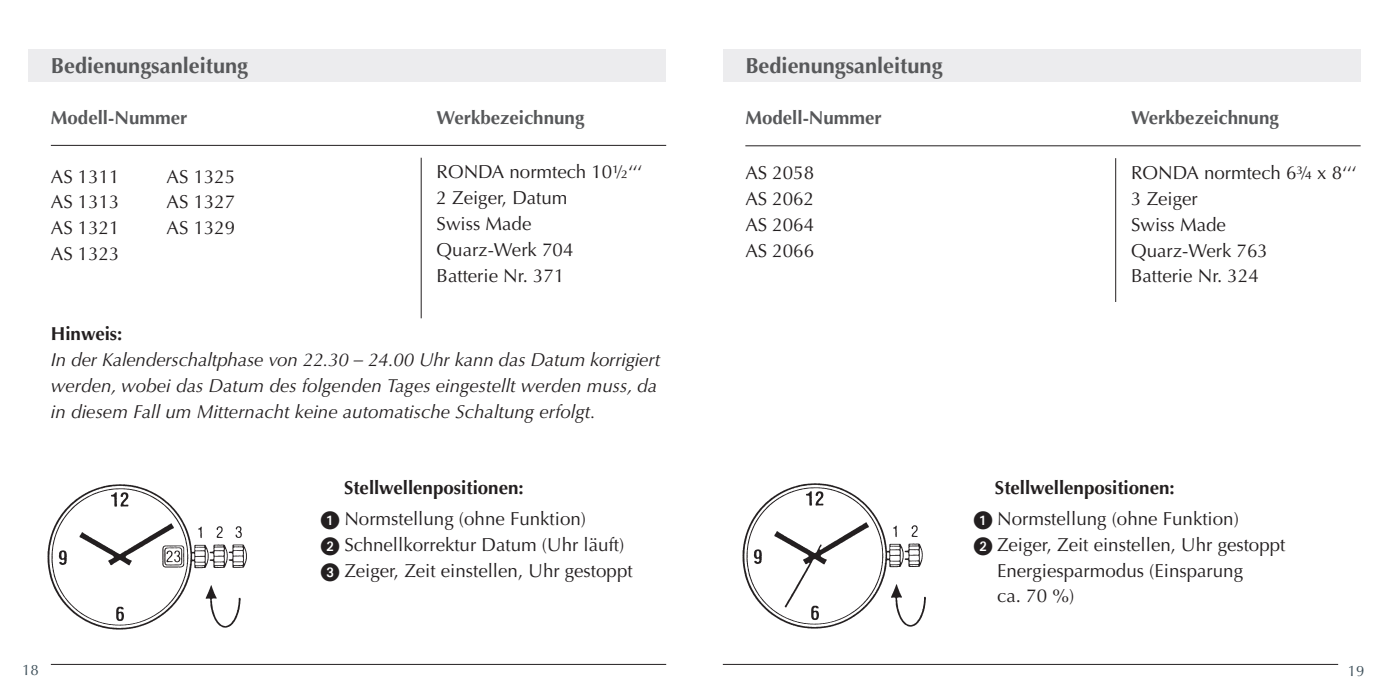
<style>
.page{position:relative;width:1389px;height:695px;background:#fff}
.page>*{position:absolute;margin:0;border:0;box-sizing:border-box;transform-origin:0 0}
.t1{font:700 21.75px "Optima LT Std";color:#57585a}
.t2{font:18.75px/25.8px "Optima LT Std";color:#231f20;text-align:justify}
.t3{font:italic 18.75px/25.8px "Optima LT Std";color:#231f20}
.t4{font:700 18.75px "Optima LT Std";color:#57585a}
.t5{font:700 18.75px "Optima LT Std";color:#231f20}
.t6{font:15px "Optima LT Std";color:#3d4f59}
.s1{font-family:"European Pi One"}
</style>
<div class="page">
<hr style="left:51px;top:663px;width:615px;height:1px;background:#231f20">
<hr style="left:723px;top:663px;width:615px;height:1px;background:#231f20">
<img style="left:47px;top:484px;width:200px;height:146px">
<hr style="left:51px;top:145px;width:615px;height:1px;background:#231f20">
<hr style="left:421px;top:158px;width:1px;height:160px;background:#231f20">
<hr style="left:745px;top:145px;width:616px;height:1px;background:#231f20">
<hr style="left:1115px;top:158px;width:1px;height:144px;background:#231f20">
<img style="left:742px;top:483px;width:184px;height:146px">
<div style="left:723px;top:49px;width:638px;height:32px;background:#ececee"></div>
<div style="left:28px;top:49px;width:638px;height:32px;background:#ececee"></div>
<p class="t1" style="left:51px;top:53px;width:199px">Bedienungsanleitung</p>
<p class="t1" style="left:745px;top:53px;width:199px">Bedienungsanleitung</p>
<p class="t4" style="left:51px;top:107px;width:138px">Modell-Nummer</p>
<p class="t4" style="left:437px;top:107px;width:149px">Werkbezeichnung</p>
<p class="t4" style="left:745px;top:107px;width:138px">Modell-Nummer</p>
<p class="t4" style="left:1131px;top:107px;width:149px">Werkbezeichnung</p>
<p class="t2" style="left:745px;top:160px;width:70px">AS 2058<br>AS 2062<br>AS 2064<br>AS 2066</p>
<p class="t2" style="left:1131px;top:160px;width:227px;text-align:left">RONDA normtech 6¾ x 8‘‘‘<br>3 Zeiger<br>Swiss Made<br>Quarz-Werk 763<br>Batterie Nr. 324</p>
<p class="t2" style="left:51px;top:164px;width:70px">AS 1311<br>AS 1313<br>AS 1321<br>AS 1323</p>
<p class="t2" style="left:167px;top:164px;width:70px">AS 1325<br>AS 1327<br>AS 1329</p>
<p class="t2" style="left:437px;top:159px;width:207px;text-align:left">RONDA normtech 10½‘‘‘<br>2 Zeiger, Datum<br>Swiss Made<br>Quarz-Werk 704<br>Batterie Nr. 371</p>
<p class="t5" style="left:51px;top:322px;width:73px">Hinweis:</p>
<p class="t3" style="left:51px;top:347px;width:611px">In der Kalenderschaltphase von 22.30 – 24.00 Uhr kann das Datum korrigiert werden, wobei das Datum des folgenden Tages eingestellt werden muss, da in diesem Fall um Mitternacht keine automatische Schaltung erfolgt.</p>
<p class="t5" style="left:344px;top:476px;width:181px">Stellwellenpositionen:</p>
<p class="t2" style="left:321px;top:505px;width:313px;text-align:left"><span class="s1">1</span> Normstellung (ohne Funktion)<br><span class="s1">2</span> Schnellkorrektur Datum (Uhr läuft)<br><span class="s1">3</span> Zeiger, Zeit einstellen, Uhr gestoppt</p>
<p class="t5" style="left:995px;top:477px;width:181px">Stellwellenpositionen:</p>
<p class="t2" style="left:974px;top:505px;width:267px"><span class="s1">1</span> Normstellung (ohne Funktion)</p>
<p class="t2" style="left:974px;top:531px;width:313px"><span class="s1">2</span> Zeiger, Zeit einstellen, Uhr gestoppt</p>
<p class="t2" style="left:997px;top:557px;width:247px">Energiesparmodus (Einsparung</p>
<p class="t2" style="left:997px;top:583px;width:79px">ca. 70 %)</p>
<p class="t6" style="left:22px;top:661px;width:18px">18</p>
<p class="t6" style="left:1348px;top:662px;width:18px">19</p>
</div>
